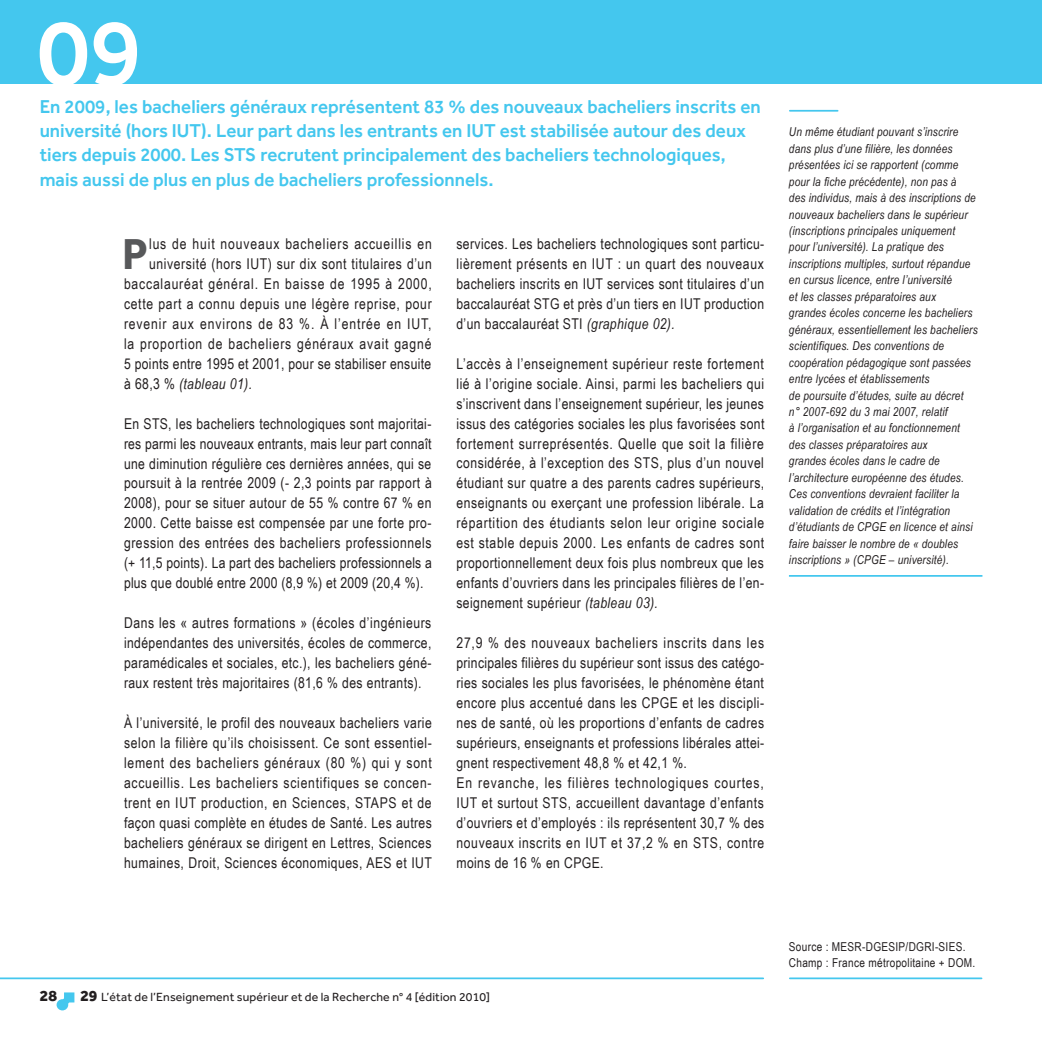
<style>
.page{position:relative;width:1042px;height:1042px;background:#fff}
.page>*{position:absolute;margin:0;border:0;box-sizing:border-box;transform-origin:0 0}
.t1{font:500 96.25px "Effra";color:#fff}
.t2{font:700 44.8px "Effra";color:#57585a}
.t3{font:500 19.25px/24.2px "Effra";color:#44c7ee}
.t4{font:800 15.75px "Effra";color:#231f20}
.t5{font:14.88px/19.9px "Arial Narrow";letter-spacing:.03em;color:#231f20;text-align:justify}
.t6{font:14.88px "Arial Narrow";letter-spacing:.055em;color:#231f20}
.t7{font:14.88px "Arial Narrow";letter-spacing:.06em;color:#231f20}
.t8{font:italic 14.88px "Arial Narrow";letter-spacing:.025em;color:#231f20}
.t9{font:italic 12.25px/16.4px "Arial Narrow";letter-spacing:.015em;color:#231f20}
.t10{font:12.25px "Effra";letter-spacing:.01em;color:#231f20}
.t11{font:12.25px/16.4px "Arial Narrow";letter-spacing:.025em;color:#231f20}
.s1{font-style:normal}
.s2{font-style:italic}
.s3{font-weight:800;font-size:15.75px}
</style>
<div class="page">
<hr style="left:0;top:977px;width:763px;height:2px;background:#44c7ee">
<hr style="left:790px;top:977px;width:191px;height:2px;background:#44c7ee">
<hr style="left:790px;top:110px;width:47px;height:2px;background:#44c7ee">
<div style="left:0;top:0;width:1042px;height:83px;background:#44c7ee"></div>
<svg style="left:57px;top:992px;width:17px;height:18px"></svg>
<hr style="left:789px;top:575px;width:193px;height:2px;background:#44c7ee">
<h1 class="t1" style="left:37px;top:-5px;width:106px">09</h1>
<p class="t3" style="left:40px;top:94px;width:723px">En 2009, les bacheliers généraux représentent 83 % des nouveaux bacheliers inscrits en université (hors IUT). Leur part dans les entrants en IUT est stabilisée autour des deux tiers depuis 2000. Les STS recrutent principalement des bacheliers technologiques, mais aussi de plus en plus de bacheliers professionnels.</p>
<h2 class="t2" style="left:122px;top:227px;width:27px">P</h2>
<p class="t6" style="left:149px;top:233px;width:284px">lus de huit nouveaux bacheliers accueillis en</p>
<p class="t5" style="left:149px;top:253px;width:284px">université (hors IUT) sur dix sont titulaires d’un</p>
<p class="t6" style="left:124px;top:273px;width:309px">baccalauréat général. En baisse de 1995 à 2000,</p>
<p class="t5" style="left:124px;top:293px;width:309px">cette part a connu depuis une légère reprise, pour</p>
<p class="t7" style="left:124px;top:313px;width:309px">revenir aux environs de 83 %. À l’entrée en IUT,</p>
<p class="t6" style="left:124px;top:333px;width:309px">la proportion de bacheliers généraux avait gagné</p>
<p class="t5" style="left:124px;top:353px;width:309px">5 points entre 1995 et 2001, pour se stabiliser ensuite</p>
<p class="t8" style="left:124px;top:373px;width:130px"><span class="s1">à 68,3 %</span> (tableau 01).</p>
<p class="t5" style="left:124px;top:413px;width:309px">En STS, les bacheliers technologiques sont majoritai&shy;res parmi les nouveaux entrants, mais leur part connaît une diminution régulière ces dernières années, qui se poursuit à la rentrée 2009 (- 2,3 points par rapport à 2008), pour se situer autour de 55 % contre 67 % en 2000. Cette baisse est compensée par une forte pro&shy;gression des entrées des bacheliers professionnels (+ 11,5 points). La part des bacheliers professionnels a plus que doublé entre 2000 (8,9 %) et 2009 (20,4 %).</p>
<p class="t5" style="left:124px;top:612px;width:309px">Dans les « autres formations » (écoles d’ingénieurs indépendantes des universités, écoles de commerce, paramédicales et sociales, etc.), les bacheliers géné&shy;raux restent très majoritaires (81,6 % des entrants).</p>
<p class="t5" style="left:124px;top:712px;width:309px">À l’université, le profil des nouveaux bacheliers varie selon la filière qu’ils choisissent. Ce sont essentiel&shy;lement des bacheliers généraux (80 %) qui y sont accueillis. Les bacheliers scientifiques se concen&shy;trent en IUT production, en Sciences, STAPS et de façon quasi complète en études de Santé. Les autres bacheliers généraux se dirigent en Lettres, Sciences humaines, Droit, Sciences économiques, AES et IUT</p>
<p class="t5" style="left:456px;top:233px;width:309px">services. Les bacheliers technologiques sont particu&shy;lièrement présents en IUT : un quart des nouveaux bacheliers inscrits en IUT services sont titulaires d’un baccalauréat STG et près d’un tiers en IUT production d’un baccalauréat STI <span class="s2">(graphique 02).</span></p>
<p class="t5" style="left:456px;top:353px;width:309px">L’accès à l’enseignement supérieur reste fortement lié à l’origine sociale. Ainsi, parmi les bacheliers qui s’inscrivent dans l’enseignement supérieur, les jeunes issus des catégories sociales les plus favorisées sont fortement surreprésentés. Quelle que soit la filière considérée, à l’exception des STS, plus d’un nouvel étudiant sur quatre a des parents cadres supérieurs, enseignants ou exerçant une profession libérale. La répartition des étudiants selon leur origine sociale est stable depuis 2000. Les enfants de cadres sont proportionnellement deux fois plus nombreux que les enfants d’ouvriers dans les principales filières de l’en&shy;seignement supérieur <span class="s2">(tableau 03).</span></p>
<p class="t5" style="left:456px;top:632px;width:309px;text-align:left">27,9 % des nouveaux bacheliers inscrits dans les principales filières du supérieur sont issus des catégo&shy;ries sociales les plus favorisées, le phénomène étant encore plus accentué dans les CPGE et les discipli&shy;nes de santé, où les proportions d’enfants de cadres supérieurs, enseignants et professions libérales attei&shy;gnent respectivement 48,8 % et 42,1 %.<br>En revanche, les filières technologiques courtes, IUT et surtout STS, accueillent davantage d’enfants d’ouvriers et d’employés : ils représentent 30,7 % des nouveaux inscrits en IUT et 37,2 % en STS, contre moins de 16 % en CPGE.</p>
<p class="t9" style="left:789px;top:123px;width:190px">Un même étudiant pouvant s’inscrire dans plus d’une filière, les données présentées ici se rapportent (comme pour la fiche précédente), non pas à<br>des individus, mais à des inscriptions de nouveaux bacheliers dans le supérieur (inscriptions principales uniquement pour l’université). La pratique des inscriptions multiples, surtout répandue en cursus licence, entre l’université<br>et les classes préparatoires aux<br>grandes écoles concerne les bacheliers généraux, essentiellement les bacheliers scientifiques. Des conventions de coopération pédagogique sont passées entre lycées et établissements<br>de poursuite d’études, suite au décret<br>n° 2007-692 du 3 mai 2007, relatif<br>à l’organisation et au fonctionnement des classes préparatoires aux<br>grandes écoles dans le cadre de l’architecture européenne des études.<br>Ces conventions devraient faciliter la validation de crédits et l’intégration d’étudiants de CPGE en licence et ainsi faire baisser le nombre de « doubles inscriptions » (CPGE – université).</p>
<p class="t4" style="left:40px;top:986px;width:19px">28</p>
<p class="t10" style="left:80px;top:990px;width:411px"><span class="s3">29</span> L’état de l’Enseignement supérieur et de la Recherche n° 4 [édition 2010]</p>
<p class="t11" style="left:789px;top:938px;width:188px">Source : MESR-DGESIP/DGRI-SIES.<br>Champ : France métropolitaine + DOM.</p>
</div>
